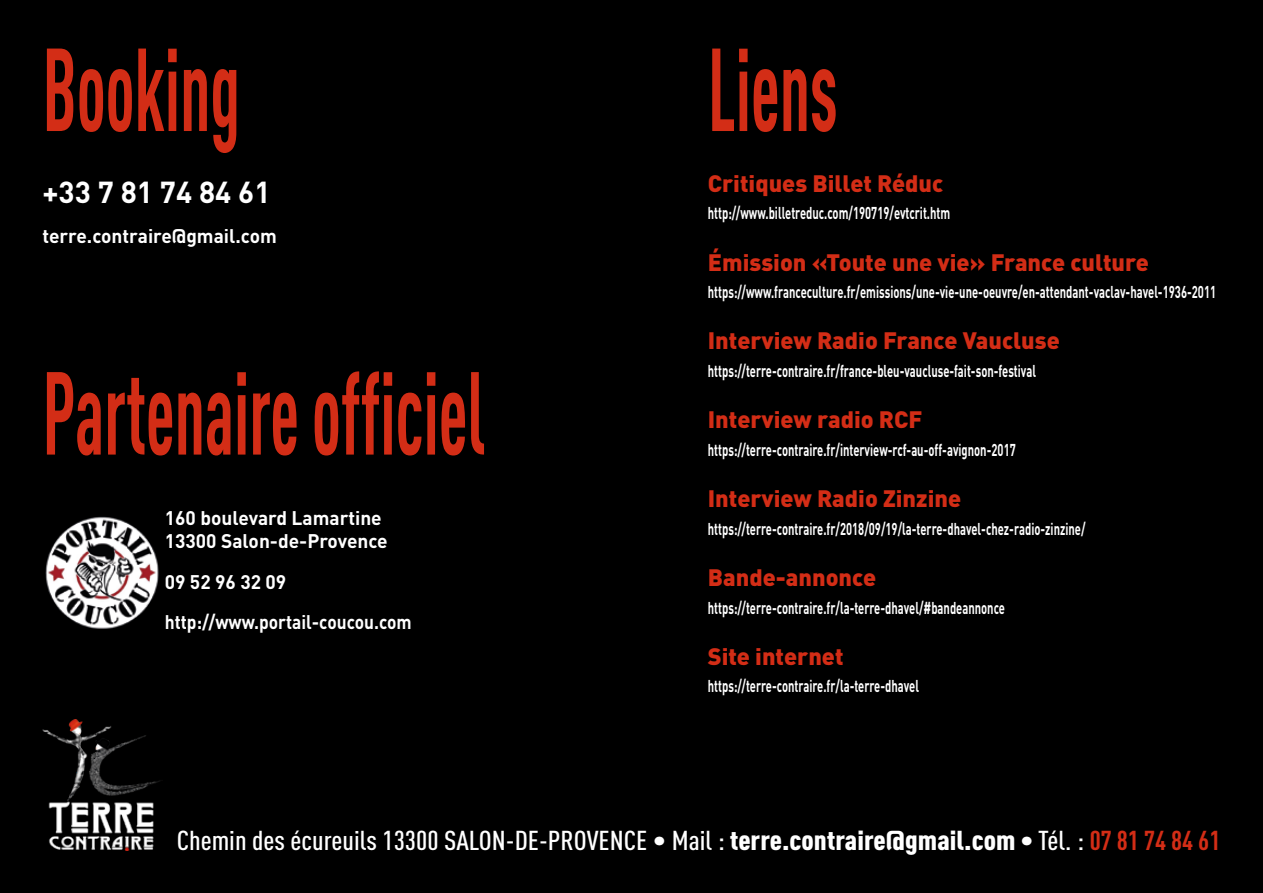
<style>
.page{position:relative;width:1263px;height:893px;background:#000}
.page>*{position:absolute;margin:0;border:0;box-sizing:border-box;transform-origin:0 0}
.t1{font:700 condensed 115.8px "DIN Pro";color:#d32d16;scale:.63 1}
.t2{font:700 30px "DIN Pro";color:#fff}
.t3{font:500 condensed 27px "DIN Pro";color:#fff;scale:1.09 1}
.t4{font:900 23.55px "DIN Pro";color:#d32d16}
.t5{font:700 19.5px/23.4px "DIN Pro";color:#fff}
.t6{font:700 16.95px "DIN Pro";color:#fff;scale:.66 1}
.s1{font-weight:900}
.s2{font-weight:700;color:#d32d16}
</style>
<div class="page">
<img style="left:43px;top:719px;width:117px;height:131px">
<img style="left:42px;top:512px;width:121px;height:121px;border-radius:60px">
<div style="left:40px;top:510px;width:125px;height:125px;border:4px solid #000;border-radius:50%"></div>
<h1 class="t1" style="left:43px;top:2px;width:315px">Booking</h1>
<h2 class="t2" style="left:43px;top:167px;width:229px">+33 7 81 74 84 61</h2>
<p class="t5" style="left:43px;top:222px;width:236px">terre.contraire@gmail.com</p>
<h1 class="t1" style="left:43px;top:326px;width:704px">Partenaire officiel</h1>
<p class="t5" style="left:165px;top:504px;width:224px">160 boulevard Lamartine<br>13300 Salon-de-Provence</p>
<p class="t5" style="left:165px;top:559px;width:248px;line-height:40.3px">09 52 96 32 09 http://www.portail-coucou.com</p>
<h1 class="t1" style="left:708px;top:2px;width:208px">Liens</h1>
<h3 class="t4" style="left:708px;top:163px;width:237px">Critiques Billet Réduc</h3>
<p class="t6" style="left:708px;top:199px;width:369px">http://www.billetreduc.com/190719/evtcrit.htm</p>
<h3 class="t4" style="left:708px;top:242px;width:442px">Émission «Toute une vie» France culture</h3>
<p class="t6" style="left:708px;top:278px;width:772px">https://www.franceculture.fr/emissions/une-vie-une-oeuvre/en-attendant-vaclav-havel-1936-2011</p>
<h3 class="t4" style="left:708px;top:321px;width:353px">Interview Radio France Vaucluse</h3>
<p class="t6" style="left:708px;top:357px;width:499px">https://terre-contraire.fr/france-bleu-vaucluse-fait-son-festival</p>
<h3 class="t4" style="left:708px;top:399px;width:216px">Interview radio RCF</h3>
<p class="t6" style="left:708px;top:436px;width:468px">https://terre-contraire.fr/interview-rcf-au-off-avignon-2017</p>
<h3 class="t4" style="left:708px;top:478px;width:255px">Interview Radio Zinzine</h3>
<p class="t6" style="left:708px;top:514px;width:574px">https://terre-contraire.fr/2018/09/19/la-terre-dhavel-chez-radio-zinzine/</p>
<h3 class="t4" style="left:708px;top:557px;width:170px">Bande-annonce</h3>
<p class="t6" style="left:708px;top:593px;width:452px">https://terre-contraire.fr/la-terre-dhavel/#bandeannonce</p>
<h3 class="t4" style="left:708px;top:636px;width:137px">Site internet</h3>
<p class="t6" style="left:708px;top:672px;width:322px">https://terre-contraire.fr/la-terre-dhavel</p>
<h3 class="t3" style="left:177px;top:821px;width:959px">Chemin des écureuils 13300 SALON-DE-PROVENCE • Mail : <span class="s1">terre.contraire@gmail.com •</span> Tél. : <span class="s2">07 81 74 84 61</span></h3>
</div>
